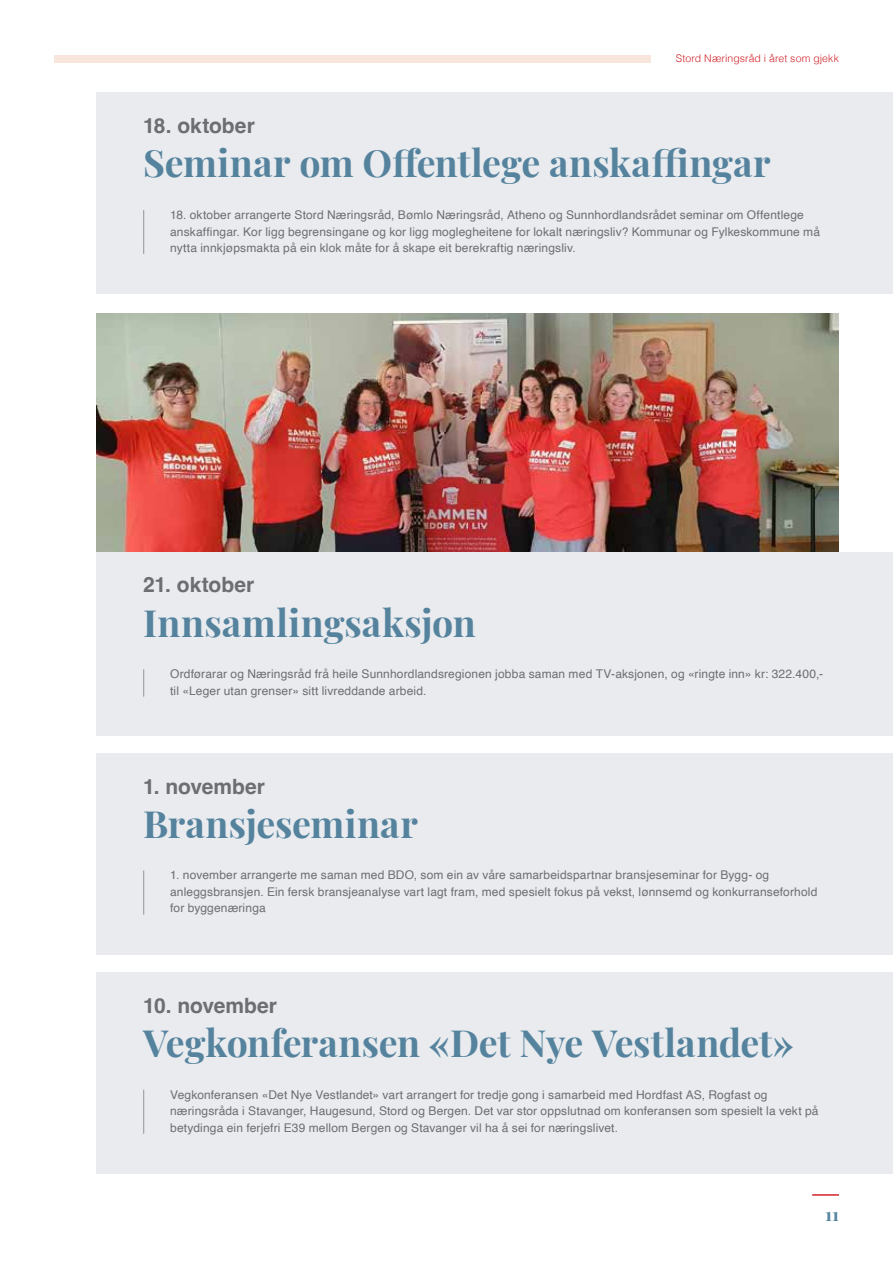
<style>
.page{position:relative;width:893px;height:1263px;background:#fff}
.page>*{position:absolute;margin:0;border:0;box-sizing:border-box;transform-origin:0 0}
.t1{font:700 37.5px "Playfair Display";color:#55839e}
.t2{font:700 21px "Helvetica";letter-spacing:-.005em;color:#6d6e71}
.t3{font:700 18px "Playfair Display";color:#55839e}
.t4{font:12px/16.5px "Helvetica";letter-spacing:.01em;color:#6d6e71}
.t5{font:300 10.5px "Helvetica";letter-spacing:.01em;color:#d2232a}
</style>
<div class="page">
<hr style="left:812px;top:1194px;width:27px;height:2px;background:#d2232a">
<div style="left:97px;top:552px;width:796px;height:184px;background:#e9ebee"></div>
<div style="left:97px;top:93px;width:796px;height:201px;background:#e9ebee"></div>
<div style="left:97px;top:753px;width:796px;height:201px;background:#e9ebee"></div>
<div style="left:97px;top:972px;width:796px;height:201px;background:#e9ebee"></div>
<div style="left:54px;top:55px;width:597px;height:7px;background:#f8e5dc"></div>
<img style="left:97px;top:313px;width:742px;height:239px">
<svg style="left:143px;top:669px;width:1px;height:28px"></svg>
<hr style="left:143px;top:210px;width:1px;height:44px;background:#939598">
<hr style="left:143px;top:870px;width:1px;height:44px;background:#939598">
<hr style="left:143px;top:1090px;width:1px;height:44px;background:#939598">
<h2 class="t2" style="left:143px;top:113px;width:113px">18. oktober</h2>
<p class="t5" style="left:676px;top:49px;width:165px">Stord Næringsråd i året som gjekk</p>
<h1 class="t1" style="left:143px;top:134px;width:629px">Seminar om Offentlege anskaffingar</h1>
<p class="t4" style="left:170px;top:207px;width:651px">18. oktober arrangerte Stord Næringsråd, Bømlo Næringsråd, Atheno og Sunnhordlandsrådet seminar om Offentlege anskaffingar. Kor ligg begrensingane og kor ligg moglegheitene for lokalt næringsliv? Kommunar og Fylkeskommune må nytta innkjøpsmakta på ein klok måte for å skape eit berekraftig næringsliv.</p>
<h2 class="t2" style="left:143px;top:572px;width:113px">21. oktober</h2>
<h1 class="t1" style="left:143px;top:593px;width:334px">Innsamlingsaksjon</h1>
<p class="t4" style="left:170px;top:666px;width:655px">Ordførarar og Næringsråd frå heile Sunnhordlandsregionen jobba saman med TV-aksjonen, og «ringte inn» kr: 322.400,- til «Leger utan grenser» sitt livreddande arbeid.</p>
<h2 class="t2" style="left:143px;top:773px;width:123px">1. november</h2>
<h1 class="t1" style="left:143px;top:794px;width:276px">Bransjeseminar</h1>
<p class="t4" style="left:170px;top:867px;width:649px">1. november arrangerte me saman med BDO, som ein av våre samarbeidspartnar bransjeseminar for Bygg- og anleggsbransjen. Ein fersk bransjeanalyse vart lagt fram, med spesielt fokus på vekst, lønnsemd og konkurranseforhold for byggenæringa</p>
<h2 class="t2" style="left:143px;top:992px;width:135px">10. november</h2>
<h1 class="t1" style="left:143px;top:1013px;width:652px">Vegkonferansen «Det Nye Vestlandet»</h1>
<p class="t4" style="left:170px;top:1086px;width:650px">Vegkonferansen «Det Nye Vestlandet» vart arrangert for tredje gong i samarbeid med Hordfast AS, Rogfast og næringsråda i Stavanger, Haugesund, Stord og Bergen. Det var stor oppslutnad om konferansen som spesielt la vekt på betydinga ein ferjefri E39 mellom Bergen og Stavanger vil ha å sei for næringslivet.</p>
<h3 class="t3" style="left:825px;top:1200px;width:15px">11</h3>
</div>
